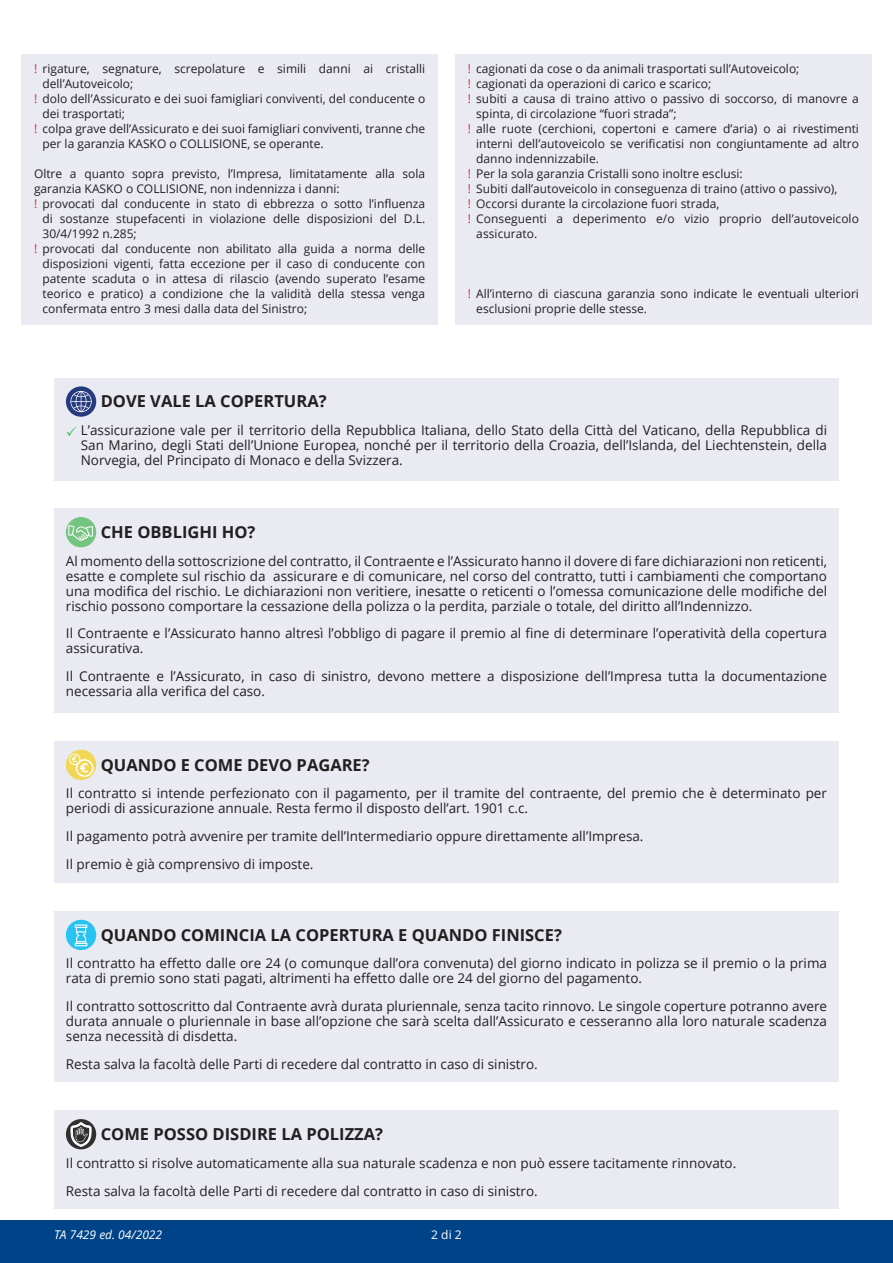
<style>
.page{position:relative;width:893px;height:1263px;background:#fff}
.page>*{position:absolute;margin:0;border:0;box-sizing:border-box;transform-origin:0 0}
.t1{font:700 16.5px "Open Sans";color:#231f20}
.t2{font:13.5px/15px "Open Sans";color:#231f20}
.t3{font:12px/15px "Open Sans";color:#231f20}
.t4{font:italic 12px "Open Sans";color:#fff}
.t5{font:12px "Open Sans";color:#fff}
.s1{color:#ee1c25}
</style>
<div class="page">
<div style="left:0;top:1220px;width:893px;height:43px;background:#004389"></div>
<div style="left:455px;top:54px;width:417px;height:271px;background:#eaeaf3"></div>
<div style="left:21px;top:54px;width:417px;height:271px;background:#eaeaf3"></div>
<div style="left:54px;top:378px;width:785px;height:102px;background:#eaeaf3"></div>
<div style="left:66px;top:386px;width:30px;height:31px;background:#263a7f;border-radius:50%"></div>
<svg style="left:70px;top:391px;width:22px;height:21px"></svg>
<div style="left:54px;top:509px;width:785px;height:204px;background:#eaeaf3"></div>
<div style="left:66px;top:517px;width:30px;height:30px;background:#75c481;border-radius:50%"></div>
<svg style="left:68px;top:525px;width:25px;height:16px"></svg>
<div style="left:54px;top:741px;width:785px;height:142px;background:#eaeaf3"></div>
<div style="left:66px;top:750px;width:30px;height:30px;background:#f2d757;border-radius:50%"></div>
<svg style="left:76px;top:760px;width:17px;height:16px"></svg>
<div style="left:76px;top:759px;width:18px;height:18px;border:2px solid #fff;border-radius:50%"></div>
<div style="left:69px;top:754px;width:11px;height:11px;border:1px solid #fff;border-radius:50%"></div>
<svg style="left:72px;top:756px;width:16px;height:16px"></svg>
<div style="left:54px;top:911px;width:785px;height:171px;background:#eaeaf3"></div>
<div style="left:66px;top:920px;width:30px;height:30px;background:#27c3f3;border-radius:50%"></div>
<svg style="left:75px;top:924px;width:12px;height:22px"></svg>
<div style="left:54px;top:1111px;width:785px;height:98px;background:#eaeaf3"></div>
<svg style="left:66px;top:1119px;width:30px;height:30px"></svg>
<svg style="left:71px;top:1122px;width:20px;height:24px"></svg>
<p class="t3" style="left:34px;top:61px;width:393px"><span class="s1">!</span> rigature, segnature, screpolature e simili danni ai cristalli</p>
<p class="t3" style="left:43px;top:76px;width:92px">dell’Autoveicolo;</p>
<p class="t3" style="left:34px;top:91px;width:393px"><span class="s1">!</span> dolo dell’Assicurato e dei suoi famigliari conviventi, del conducente o</p>
<p class="t3" style="left:43px;top:106px;width:84px">dei trasportati;</p>
<p class="t3" style="left:34px;top:121px;width:393px"><span class="s1">!</span> colpa grave dell’Assicurato e dei suoi famigliari conviventi, tranne che</p>
<p class="t3" style="left:43px;top:136px;width:283px">per la garanzia KASKO o COLLISIONE, se operante.</p>
<p class="t3" style="left:34px;top:166px;width:393px">Oltre a quanto sopra previsto, l’Impresa, limitatamente alla sola</p>
<p class="t3" style="left:34px;top:181px;width:307px">garanzia KASKO o COLLISIONE, non indennizza i danni:</p>
<p class="t3" style="left:34px;top:196px;width:393px"><span class="s1">!</span> provocati dal conducente in stato di ebbrezza o sotto l’influenza</p>
<p class="t3" style="left:43px;top:211px;width:384px">di sostanze stupefacenti in violazione delle disposizioni del D.L.</p>
<p class="t3" style="left:43px;top:226px;width:96px">30/4/1992 n.285;</p>
<p class="t3" style="left:34px;top:241px;width:393px"><span class="s1">!</span> provocati dal conducente non abilitato alla guida a norma delle</p>
<p class="t3" style="left:43px;top:256px;width:384px">disposizioni vigenti, fatta eccezione per il caso di conducente con</p>
<p class="t3" style="left:43px;top:271px;width:384px">patente scaduta o in attesa di rilascio (avendo superato l’esame</p>
<p class="t3" style="left:43px;top:286px;width:384px">teorico e pratico) a condizione che la validità della stessa venga</p>
<p class="t3" style="left:43px;top:301px;width:266px">confermata entro 3 mesi dalla data del Sinistro;</p>
<p class="t3" style="left:468px;top:61px;width:333px"><span class="s1">!</span> cagionati da cose o da animali trasportati sull’Autoveicolo;</p>
<p class="t3" style="left:468px;top:76px;width:245px"><span class="s1">!</span> cagionati da operazioni di carico e scarico;</p>
<p class="t3" style="left:468px;top:91px;width:393px"><span class="s1">!</span> subiti a causa di traino attivo o passivo di soccorso, di manovre a</p>
<p class="t3" style="left:476px;top:106px;width:202px">spinta, di circolazione “fuori strada”;</p>
<p class="t3" style="left:468px;top:121px;width:393px"><span class="s1">!</span> alle ruote (cerchioni, copertoni e camere d’aria) o ai rivestimenti</p>
<p class="t3" style="left:476px;top:136px;width:384px">interni dell’autoveicolo se verificatisi non congiuntamente ad altro</p>
<p class="t3" style="left:476px;top:151px;width:124px">danno indennizzabile.</p>
<p class="t3" style="left:468px;top:166px;width:276px"><span class="s1">!</span> Per la sola garanzia Cristalli sono inoltre esclusi:</p>
<p class="t3" style="left:468px;top:181px;width:371px"><span class="s1">!</span> Subiti dall’autoveicolo in conseguenza di traino (attivo o passivo),</p>
<p class="t3" style="left:468px;top:196px;width:253px"><span class="s1">!</span> Occorsi durante la circolazione fuori strada,</p>
<p class="t3" style="left:468px;top:211px;width:393px"><span class="s1">!</span> Conseguenti a deperimento e/o vizio proprio dell’autoveicolo</p>
<p class="t3" style="left:476px;top:226px;width:63px">assicurato.</p>
<p class="t3" style="left:476px;top:286px;width:384px;text-indent:-9px"><span class="s1">!</span> All’interno di ciascuna garanzia sono indicate le eventuali ulteriori esclusioni proprie delle stesse.</p>
<p class="t1" style="left:101px;top:390px;width:227px">DOVE VALE LA COPERTURA?</p>
<p class="t2" style="left:81px;top:422px;width:748px;text-align:justify">L’assicurazione vale per il territorio della Repubblica Italiana, dello Stato della Città del Vaticano, della Repubblica di San Marino, degli Stati dell’Unione Europea, nonché per il territorio della Croazia, dell’Islanda, del Liechtenstein, della Norvegia, del Principato di Monaco e della Svizzera.</p>
<p class="t1" style="left:101px;top:520px;width:156px">CHE OBBLIGHI HO?</p>
<p class="t2" style="left:66px;top:553px;width:763px;text-align:justify">Al momento della sottoscrizione del contratto, il Contraente e l’Assicurato hanno il dovere di fare dichiarazioni non reticenti, esatte e complete sul rischio da assicurare e di comunicare, nel corso del contratto, tutti i cambiamenti che comportano una modifica del rischio. Le dichiarazioni non veritiere, inesatte o reticenti o l’omessa comunicazione delle modifiche del rischio possono comportare la cessazione della polizza o la perdita, parziale o totale, del diritto all’Indennizzo.</p>
<p class="t2" style="left:66px;top:626px;width:763px">Il Contraente e l’Assicurato hanno altresì l’obbligo di pagare il premio al fine di determinare l’operatività della copertura assicurativa.</p>
<p class="t2" style="left:66px;top:668px;width:763px">Il Contraente e l’Assicurato, in caso di sinistro, devono mettere a disposizione dell’Impresa tutta la documentazione necessaria alla verifica del caso.</p>
<p class="t1" style="left:101px;top:753px;width:270px">QUANDO E COME DEVO PAGARE?</p>
<p class="t2" style="left:66px;top:786px;width:763px">Il contratto si intende perfezionato con il pagamento, per il tramite del contraente, del premio che è determinato per periodi di assicurazione annuale. Resta fermo il disposto dell’art. 1901 c.c.</p>
<p class="t2" style="left:66px;top:822px;width:579px;line-height:27.8px">Il pagamento potrà avvenire per tramite dell’Intermediario oppure direttamente all’Impresa.<br>Il premio è già comprensivo di imposte.</p>
<p class="t1" style="left:101px;top:923px;width:463px">QUANDO COMINCIA LA COPERTURA E QUANDO FINISCE?</p>
<p class="t2" style="left:66px;top:956px;width:763px">Il contratto ha effetto dalle ore 24 (o comunque dall’ora convenuta) del giorno indicato in polizza se il premio o la prima rata di premio sono stati pagati, altrimenti ha effetto dalle ore 24 del giorno del pagamento.</p>
<p class="t2" style="left:66px;top:998px;width:763px;text-align:justify">Il contratto sottoscritto dal Contraente avrà durata pluriennale, senza tacito rinnovo. Le singole coperture potranno avere durata annuale o pluriennale in base all’opzione che sarà scelta dall’Assicurato e cesseranno alla loro naturale scadenza senza necessità di disdetta.</p>
<p class="t2" style="left:66px;top:1056px;width:473px">Resta salva la facoltà delle Parti di recedere dal contratto in caso di sinistro.</p>
<p class="t1" style="left:101px;top:1122px;width:284px">COME POSSO DISDIRE LA POLIZZA?</p>
<p class="t2" style="left:66px;top:1149px;width:672px;line-height:27.8px">Il contratto si risolve automaticamente alla sua naturale scadenza e non può essere tacitamente rinnovato.<br>Resta salva la facoltà delle Parti di recedere dal contratto in caso di sinistro.</p>
<p class="t4" style="left:54px;top:1227px;width:110px">TA 7429 ed. 04/2022</p>
<p class="t5" style="left:431px;top:1227px;width:32px">2 di 2</p>
</div>
